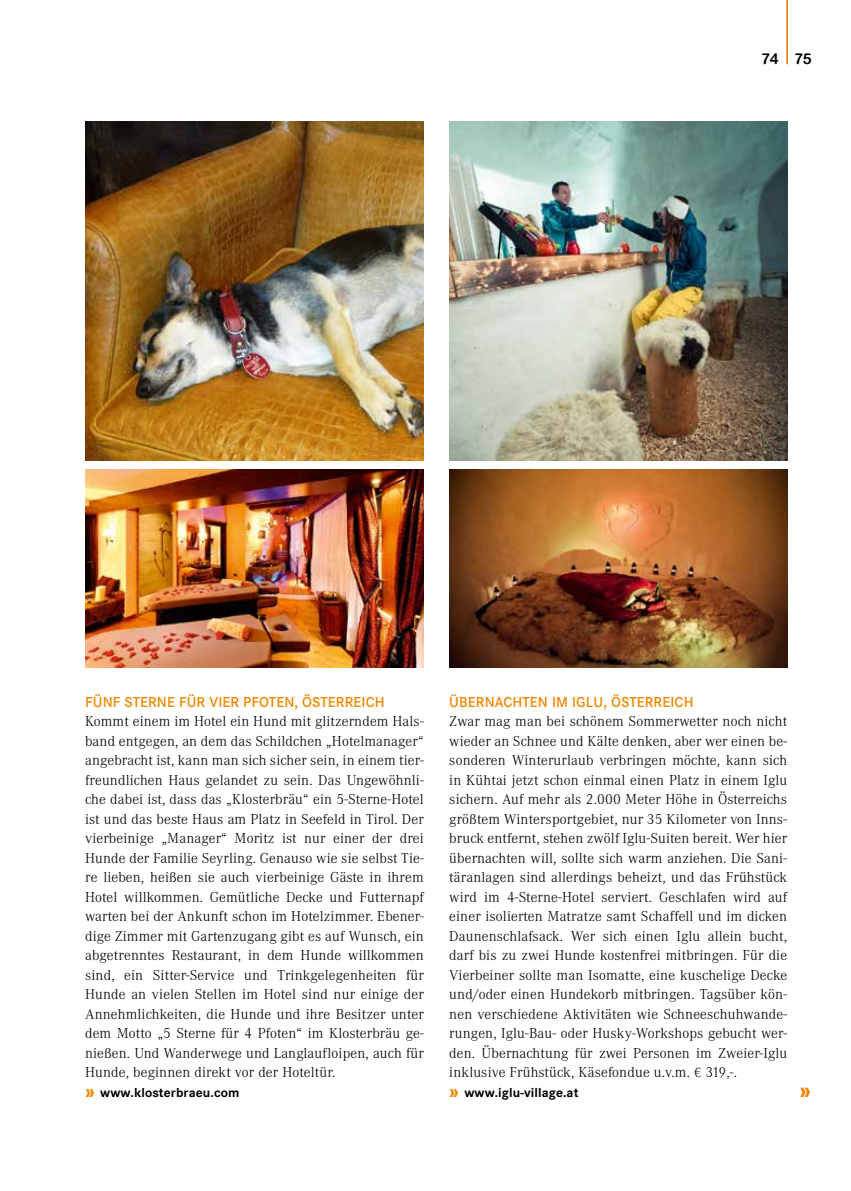
<style>
.page{position:relative;width:851px;height:1191px;background:#fff}
.page>*{position:absolute;margin:0;border:0;box-sizing:border-box;transform-origin:0 0}
.t1{font:800 19.5px "Corporate S";color:#f18700}
.t2{font:300 15px/19.5px "Corporate A";letter-spacing:.01em;color:#000;text-align:justify}
.t3{font:600 15px "Corporate S";letter-spacing:.01em;color:#f18700}
.t4{font:15px "Arial Rounded MT Bold";color:#000}
.t5{font:700 13.5px "Corporate S";letter-spacing:.01em;color:#000}
.s1{font-weight:800;font-size:16.5px;color:#f18700}
.s2{font-family:"Berkeley";font-weight:400;font-size:14.25px}
</style>
<div class="page">
<hr style="left:786px;top:0;width:1px;height:64px;background:#ee7100">
<img style="left:449px;top:469px;width:338px;height:198px">
<img style="left:85px;top:469px;width:338px;height:198px">
<img style="left:449px;top:122px;width:338px;height:339px">
<img style="left:85px;top:122px;width:338px;height:339px">
<p class="t4" style="left:761px;top:50px;width:52px">74 75</p>
<p class="t3" style="left:85px;top:693px;width:298px">FÜNF STERNE FÜR VIER PFOTEN, ÖSTERREICH</p>
<p class="t2" style="left:85px;top:712px;width:340px">Kommt einem im Hotel ein Hund mit glitzerndem Hals&shy;band entgegen, an dem das Schildchen „Hotelmanager“ angebracht ist, kann man sich sicher sein, in einem tier&shy;freundlichen Haus gelandet zu sein. Das Ungewöhnli&shy;che dabei ist, dass das „Klosterbräu“ ein 5-Sterne-Hotel ist und das beste Haus am Platz in Seefeld in Tirol. Der vierbeinige „Manager“ Moritz ist nur einer der drei Hunde der Familie Seyrling. Genauso wie sie selbst Tie&shy;re lieben, heißen sie auch vierbeinige Gäste in ihrem Hotel willkommen. Gemütliche Decke und Futternapf warten bei der Ankunft schon im Hotelzimmer. Ebener&shy;dige Zimmer mit Gartenzugang gibt es auf Wunsch, ein abgetrenntes Restaurant, in dem Hunde willkommen sind, ein Sitter-Service und Trinkgelegenheiten für Hunde an vielen Stellen im Hotel sind nur einige der Annehmlichkeiten, die Hunde und ihre Besitzer unter dem Motto „5 Sterne für 4 Pfoten“ im Klosterbräu ge&shy;nießen. Und Wanderwege und Langlaufloipen, auch für Hunde, beginnen direkt vor der Hoteltür.</p>
<p class="t5" style="left:85px;top:1084px;width:156px"><span class="s1">»</span> www.klosterbraeu.com</p>
<p class="t3" style="left:449px;top:693px;width:243px">ÜBERNACHTEN IM IGLU, ÖSTERREICH</p>
<p class="t2" style="left:449px;top:712px;width:339px">Zwar mag man bei schönem Sommerwetter noch nicht wieder an Schnee und Kälte denken, aber wer einen be&shy;sonderen Winterurlaub verbringen möchte, kann sich in Kühtai jetzt schon einmal einen Platz in einem Iglu sichern. Auf mehr als 2.000 Meter Höhe in Österreichs größtem Wintersportgebiet, nur 35 Kilometer von Inns&shy;bruck entfernt, stehen zwölf Iglu-Suiten bereit. Wer hier übernachten will, sollte sich warm anziehen. Die Sani&shy;täranlagen sind allerdings beheizt, und das Frühstück wird im 4-Sterne-Hotel serviert. Geschlafen wird auf einer isolierten Matratze samt Schaffell und im dicken Daunenschlafsack. Wer sich einen Iglu allein bucht, darf bis zu zwei Hunde kostenfrei mitbringen. Für die Vierbeiner sollte man Isomatte, eine kuschelige Decke und/oder einen Hundekorb mitbringen. Tagsüber kön&shy;nen verschiedene Aktivitäten wie Schneeschuhwande&shy;rungen, Iglu-Bau- oder Husky-Workshops gebucht wer&shy;den. Übernachtung für zwei Personen im Zweier-Iglu inklusive Frühstück, Käsefondue u.v.m. <span class="s2">€</span> 319,-.</p>
<p class="t5" style="left:449px;top:1084px;width:131px"><span class="s1">»</span> www.iglu-village.at</p>
<h1 class="t1" style="left:799px;top:1078px;width:13px">»</h1>
</div>
